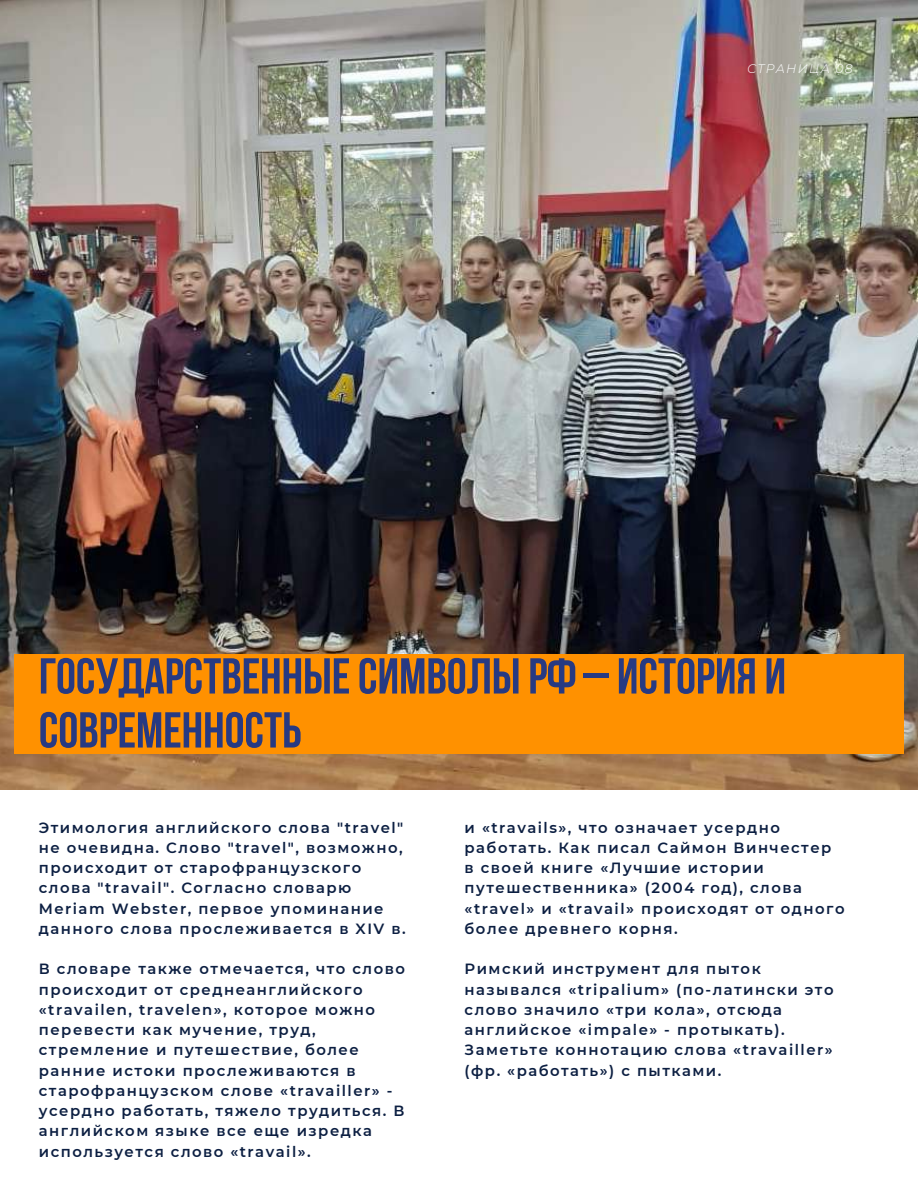
<style>
.page{position:relative;width:918px;height:1188px;background:#fff}
.page>*{position:absolute;margin:0;border:0;box-sizing:border-box;transform-origin:0 0}
.t1{font:50.4px/54px "Bebas Neue Cyrillic";color:#273a82}
.t2{font:600 14.85px/20.2px "Montserrat";letter-spacing:.1em;color:#0c1f42}
.t3{font:italic 300 12.45px "Montserrat";letter-spacing:.1em;color:#fff}
</style>
<div class="page">
<img style="left:0;top:0;width:918px;height:790px">
<div style="left:14px;top:655px;width:889px;height:99px;background:#ff9100"></div>
<p class="t3" style="left:747px;top:61px;width:107px">СТРАНИЦА 08</p>
<h1 class="t1" style="left:39px;top:654px;width:749px">ГОСУДАРСТВЕННЫЕСИМВОЛЫ РФ – ИСТОРИЯ И<br>СОВРЕМЕННОСТЬ</h1>
<p class="t2" style="left:39px;top:817px;width:368px">Этимология английского слова "travel" не очевидна. Слово "travel", возможно, происходит от старофранцузского слова "travail". Согласно словарю Meriam Webster, первое упоминание данного слова прослеживается в XIV в.</p>
<p class="t2" style="left:39px;top:959px;width:368px">В словаре также отмечается, что слово происходит от среднеанглийского «travailen, travelen», которое можно перевести как мучение, труд, стремление и путешествие, более ранние истоки прослеживаются в старофранцузском слове «travailler» - усердно работать, тяжело трудиться. В английском языке все еще изредка используется слово «travail».</p>
<p class="t2" style="left:465px;top:817px;width:381px">и «travails», что означает усердно работать. Как писал Саймон Винчестер<br>в своей книге «Лучшие истории путешественника» (2004 год), слова «travel» и «travail» происходят от одного более древнего корня.</p>
<p class="t2" style="left:465px;top:959px;width:370px">Римский инструмент для пыток назывался «tripalium» (по-латински это слово значило «три кола», отсюда английское «impale» - протыкать).<br>Заметьте коннотацию слова «travailler» (фр. «работать») с пытками.</p>
</div>
